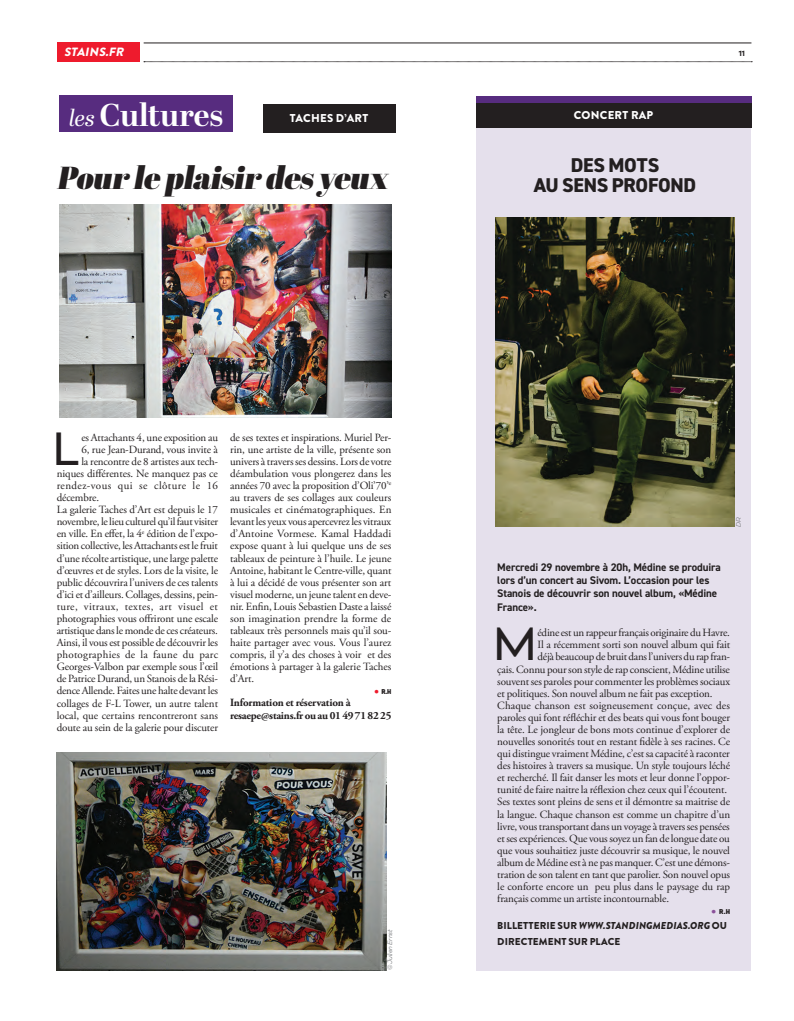
<style>
.page{position:relative;width:794px;height:1021px;background:#fff}
.page>*{position:absolute;margin:0;border:0;box-sizing:border-box;transform-origin:0 0}
.texte{font:500 42.8px "Galano Classic Alt";color:#231f20}
.t1{font:italic 900 31.8px "Abril Display";color:#231f20}
.t2{font:700 31.6px "Abril Display";letter-spacing:-.005em;color:#fff}
.texte-2{font:800 20px "DIN2014";letter-spacing:-.015em;color:#231f20}
.t3{font:italic 900 12px "Brandon Grotesque";color:#fff}
.t4{font:900 11.4px "Brandon Grotesque";letter-spacing:.02em;color:#fff}
.texte-3{font:11px/12.1px "Adobe Garamond Pro";letter-spacing:-.015em;color:#231f20;text-align:justify}
.t5{font:700 11px/13.5px "DIN2014";letter-spacing:-.01em;color:#231f20}
.texte-4{font:700 11px "Adobe Garamond Pro";letter-spacing:-.02em;color:#231f20}
.texte-5{font:11px "Adobe Garamond Pro";letter-spacing:.035em;color:#231f20}
.texte_7_OK{font:900 10px/16px "Brandon Grotesque";letter-spacing:.01em;color:#231f20}
.texte-6{font:7px "Cubano";color:#231f20}
.texte-7{font:7px "Cubano";color:#231f20;scale:1.04 1}
.texte-8{font:700 7px "Galano Classic Alt";color:#231f20}
.copyright_photos_OK{font:italic 6px "Galano Classic Alt";letter-spacing:-.015em;color:#76787b}
.s1{font-weight:400;font-style:italic;font-size:23px}
.s2{font-family:"Adobe Garamond Pro";font-size:13px;color:#ee1b2d}
.s3{font-family:"Adobe Garamond Pro";font-size:13px;color:#8b519a}
.s4{font-style:italic}
</style>
<div class="page">
<hr style="left:144px;top:42px;width:607px;height:1px;background:#231f20">
<svg style="left:144px;top:61px;width:608px;height:1px"></svg>
<div style="left:57px;top:42px;width:82px;height:19px;background:#ee1b2d"></div>
<div style="left:59px;top:96px;width:173px;height:36px;background:#572c7f"></div>
<img style="left:60px;top:204px;width:331px;height:214px">
<div style="left:263px;top:104px;width:132px;height:28px;background:#231f20"></div>
<div style="left:477px;top:96px;width:274px;height:874px;background:#e5e0ec"></div>
<div style="left:476px;top:103px;width:275px;height:25px;background:#231f20"></div>
<div style="left:476px;top:96px;width:275px;height:7px;background:#572c7f"></div>
<img style="left:495px;top:218px;width:240px;height:309px">
<img style="left:57px;top:752px;width:329px;height:218px">
<p class="t3" style="left:64px;top:43px;width:64px">STAINS.FR</p>
<p class="texte-8" style="left:738px;top:48px;width:8px">11</p>
<p class="t2" style="left:69px;top:93px;width:156px"><span class="s1">les</span> Cultures</p>
<p class="t4" style="left:290px;top:110px;width:80px">TACHES D’ART</p>
<p class="t1" style="left:57px;top:155px;width:340px">Pour le plaisir desyeux</p>
<p class="texte" style="left:53px;top:421px;width:28px">L</p>
<p class="texte-3" style="left:81px;top:431px;width:138px">es Attachants 4, une exposition au</p>
<p class="texte-3" style="left:81px;top:443px;width:138px">6, rue Jean-Durand, vous invite à</p>
<p class="texte-3" style="left:81px;top:455px;width:138px">la rencontre de 8 artistes aux tech-</p>
<p class="texte-3" style="left:57px;top:468px;width:163px">niques différentes. Ne manquez pas ce</p>
<p class="texte-5" style="left:57px;top:479px;width:163px">rendez-vous qui se clôture le 16</p>
<p class="texte-3" style="left:57px;top:492px;width:44px">décembre.</p>
<p class="texte-3" style="left:57px;top:504px;width:163px">La galerie Taches d’Art est depuis le 17 novembre, le lieu culturel qu’il faut visiter en ville. En effet, la 4<sup>e</sup> édition de l’expo&shy;sition collective, les Attachants est le fruit d’une récolte artistique, une large palette d’œuvres et de styles. Lors de la visite, le public découvrira l’univers de ces talents d’ici et d’ailleurs. Collages, dessins, pein&shy;ture, vitraux, textes, art visuel et photographies vous offriront une escale artistique dans le monde de ces créateurs.</p>
<p class="texte-3" style="left:57px;top:637px;width:163px">Ainsi, il vous est possible de découvrir les photographies de la faune du parc Georges-Valbon par exemple sous l’œil de Patrice Durand, un Stanois de la Rési&shy;dence Allende. Faites une halte devant les collages de F-L Tower, un autre talent local, que certains rencontreront sans doute au sein de la galerie pour discuter</p>
<p class="texte-3" style="left:230px;top:431px;width:163px">de ses textes et inspirations. Muriel Per&shy;rin, une artiste de la ville, présente son univers à travers ses dessins. Lors de votre déambulation vous plongerez dans les années 70 avec la proposition d’Oli’70’<sup>e </sup>au travers de ses collages aux couleurs musicales et cinématographiques. En levant les yeux vous apercevrez les vitraux d’Antoine Vormese. Kamal Haddadi expose quant à lui quelque uns de ses tableaux de peinture à l’huile. Le jeune Antoine, habitant le Centre-ville, quant à lui a décidé de vous présenter son art visuel moderne, un jeune talent en deve&shy;nir. Enfin, Louis Sebastien Daste a laissé son imagination prendre la forme de tableaux très personnels mais qu’il sou&shy;haite partager avec vous. Vous l’aurez compris, il y’a des choses à voir et des émotions à partager à la galerie Taches d’Art.</p>
<p class="texte-6" style="left:374px;top:687px;width:19px"><span class="s2">•</span> R.H</p>
<p class="texte-4" style="left:230px;top:696px;width:122px">Information et réservation à</p>
<p class="texte-4" style="left:230px;top:708px;width:163px">resaepe@stains.fr ou au 01 49 71 82 25</p>
<p class="copyright_photos_OK" style="left:386px;top:970px;width:43px;rotate:-90deg">© Julien Ernst</p>
<p class="t4" style="left:574px;top:107px;width:81px">CONCERT RAP</p>
<p class="texte-2" style="left:571px;top:151px;width:90px">DES MOTS</p>
<p class="texte-2" style="left:534px;top:171px;width:164px">AU SENS PROFOND</p>
<p class="copyright_photos_OK" style="left:734px;top:527px;width:11px;rotate:-90deg">DR</p>
<p class="t5" style="left:497px;top:560px;width:225px">Mercredi 29 novembre à 20h, Médine se produira lors d’un concert au Sivom. L’occasion pour les Stanois de découvrir son nouvel album, «Médine France».</p>
<p class="texte" style="left:494px;top:616px;width:44px">M</p>
<p class="texte-3" style="left:537px;top:627px;width:194px">édine est un rappeur français originaire du Havre.</p>
<p class="texte-3" style="left:537px;top:639px;width:194px">Il a récemment sorti son nouvel album qui fait</p>
<p class="texte-3" style="left:537px;top:651px;width:194px">déjà beaucoup de bruit dans l’univers du rap fran-</p>
<p class="texte-3" style="left:497px;top:663px;width:234px">çais. Connu pour son style de rap conscient, Médine utilise</p>
<p class="texte-3" style="left:497px;top:675px;width:234px">souvent ses paroles pour commenter les problèmes sociaux</p>
<p class="texte-3" style="left:497px;top:687px;width:217px">et politiques. Son nouvel album ne fait pas exception.</p>
<p class="texte-3" style="left:497px;top:699px;width:234px">Chaque chanson est soigneusement conçue, avec des paroles qui font réfléchir et des beats qui vous font bouger la tête. Le jongleur de bons mots continue d’explorer de nouvelles sonorités tout en restant fidèle à ses racines. Ce qui distingue vraiment Médine, c’est sa capacité à raconter des histoires à travers sa musique. Un style toujours léché et recherché. Il fait danser les mots et leur donne l’oppor&shy;tunité de faire naitre la réflexion chez ceux qui l’écoutent.</p>
<p class="texte-3" style="left:497px;top:796px;width:234px">Ses textes sont pleins de sens et il démontre sa maitrise de la langue. Chaque chanson est comme un chapitre d’un livre, vous transportant dans un voyage à travers ses pensées et ses expériences. Que vous soyez un fan de longue date ou que vous souhaitiez juste découvrir sa musique, le nouvel album de Médine est à ne pas manquer. C’est une démons&shy;tration de son talent en tant que parolier. Son nouvel opus le conforte encore un peu plus dans le paysage du rap français comme un artiste incontournable.</p>
<p class="texte-7" style="left:711px;top:907px;width:20px"><span class="s3">•</span> R.H</p>
<p class="texte_7_OK" style="left:497px;top:917px;width:231px">BILLETTERIE SUR <span class="s4">WWW.STANDINGMEDIAS.ORG</span> OU<br>DIRECTEMENT SUR PLACE</p>
</div>
